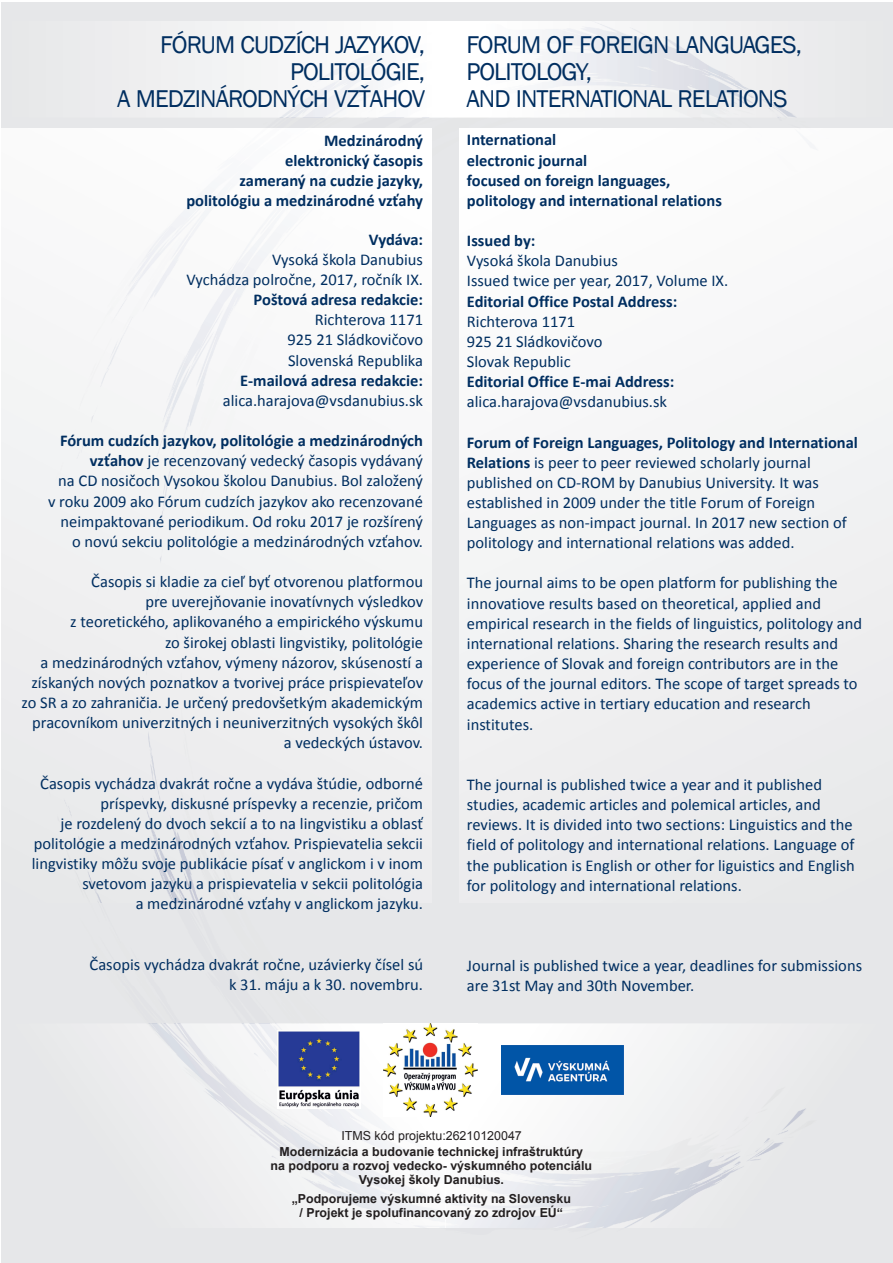
<style>
.page{position:relative;width:893px;height:1263px;background:#fff}
.page>*{position:absolute;margin:0;border:0;box-sizing:border-box;transform-origin:0 0}
.t1{font:24.9px/27.5px "Franklin Gothic";letter-spacing:-.04em;color:#002e60}
.t2{font:16.5px/20.1px "Calibri";color:#002e60}
.t3{font:700 16.5px/20.1px "Calibri";color:#002e60;text-align:right}
.t4{font:700 12.45px/14px "Arial";color:#231f20;text-align:center}
.t5{font:12.45px "Arial";color:#231f20}
.s1{font-weight:700}
</style>
<div class="page">
<div style="left:1px;top:2px;width:892px;height:1261px;background:#e6e7e9"></div>
<img style="left:195px;top:21px;width:246px;height:96px">
<img style="left:441px;top:21px;width:354px;height:96px">
<img style="left:2px;top:128px;width:430px;height:775px">
<div style="left:460px;top:128px;width:433px;height:561px;background:#f6f6f7"></div>
<img style="left:149px;top:1023px;width:657px;height:204px">
<img style="left:277px;top:1031px;width:84px;height:77px">
<img style="left:384px;top:1023px;width:93px;height:94px">
<img style="left:502px;top:1045px;width:121px;height:49px">
<h1 class="t1" style="left:117px;top:31px;width:310px;text-align:right">FÓRUM CUDZÍCH JAZYKOV,<br>POLITOLÓGIE,<br>A MEDZINÁRODNÝCH VZŤAHOV</h1>
<p class="t3" style="left:186px;top:130px;width:238px">Medzinárodný<br>elektronický časopis<br>zameraný na cudzie jazyky, politológiu a medzinárodné vzťahy</p>
<p class="t3" style="left:369px;top:229px;width:56px">Vydáva:</p>
<p class="t2" style="left:187px;top:249px;width:238px;text-align:right">Vysoká škola Danubius<br>Vychádza polročne, 2017, ročník IX.</p>
<p class="t3" style="left:254px;top:289px;width:171px">Poštová adresa redakcie:</p>
<p class="t2" style="left:288px;top:310px;width:137px;text-align:justify;text-indent:27px">Richterova 1171<br>925 21 Sládkovičovo Slovenská Republika</p>
<p class="t3" style="left:240px;top:370px;width:184px">E-mailová adresa redakcie:</p>
<p class="t2" style="left:223px;top:390px;width:202px">alica.harajova@vsdanubius.sk</p>
<p class="t2" style="left:48px;top:431px;width:377px;text-align:right"><span class="s1">Fórum cudzích jazykov, politológie a medzinárodných vzťahov</span> je recenzovaný vedecký časopis vydávaný<br>na CD nosičoch Vysokou školou Danubius. Bol založený v roku 2009 ako Fórum cudzích jazykov ako recenzované neimpaktované periodikum. Od roku 2017 je rozšírený o novú sekciu politológie a medzinárodných vzťahov.</p>
<p class="t2" style="left:22px;top:572px;width:403px;text-align:right">Časopis si kladie za cieľ byť otvorenou platformou<br>pre uverejňovanie inovatívnych výsledkov<br>z teoretického, aplikovaného a empirického výskumu<br>zo širokej oblasti lingvistiky, politológie<br>a medzinárodných vzťahov, výmeny názorov, skúseností a získaných nových poznatkov a tvorivej práce prispievateľov zo SR a zo zahraničia. Je určený predovšetkým akademickým pracovníkom univerzitných i neuniverzitných vysokých škôl a vedeckých ústavov.</p>
<p class="t2" style="left:32px;top:773px;width:393px;text-align:right">Časopis vychádza dvakrát ročne a vydáva štúdie, odborné príspevky, diskusné príspevky a recenzie, pričom<br>je rozdelený do dvoch sekcií a to na lingvistiku a oblasť politológie a medzinárodných vzťahov. Prispievatelia sekcii lingvistiky môžu svoje publikácie písať v anglickom i v inom svetovom jazyku a prispievatelia v sekcii politológia<br>a medzinárodné vzťahy v anglickom jazyku.</p>
<p class="t2" style="left:90px;top:954px;width:335px;text-align:right">Časopis vychádza dvakrát ročne, uzávierky čísel sú k 31. máju a k 30. novembru.</p>
<h1 class="t1" style="left:466px;top:31px;width:337px">FORUM OF FOREIGN LANGUAGES,<br>POLITOLOGY,<br>AND INTERNATIONAL RELATIONS</h1>
<p class="t3" style="left:467px;top:130px;width:257px;text-align:left">International<br>electronic journal<br>focused on foreign languages, politology and international relations</p>
<p class="t3" style="left:467px;top:231px;width:70px">Issued by:</p>
<p class="t2" style="left:467px;top:251px;width:263px">Vysoká škola Danubius<br>Issued twice per year, 2017, Volume IX.</p>
<p class="t3" style="left:467px;top:291px;width:212px">Editorial Office Postal Address:</p>
<p class="t2" style="left:467px;top:311px;width:137px">Richterova 1171<br>925 21 Sládkovičovo<br>Slovak Republic</p>
<p class="t3" style="left:467px;top:372px;width:209px">Editorial Office E-mai Address:</p>
<p class="t2" style="left:467px;top:392px;width:202px">alica.harajova@vsdanubius.sk</p>
<p class="t2" style="left:467px;top:432px;width:393px"><span class="s1">Forum of Foreign Languages, Politology and International Relations</span> is peer to peer reviewed scholarly journal published on CD-ROM by Danubius University. It was established in 2009 under the title Forum of Foreign Languages as non-impact journal. In 2017 new section of politology and international relations was added.</p>
<p class="t2" style="left:467px;top:573px;width:397px">The journal aims to be open platform for publishing the innovatiove results based on theoretical, applied and empirical research in the fields of linguistics, politology and international relations. Sharing the research results and experience of Slovak and foreign contributors are in the focus of the journal editors. The scope of target spreads to academics active in tertiary education and research institutes.</p>
<p class="t2" style="left:467px;top:774px;width:389px">The journal is published twice a year and it published studies, academic articles and polemical articles, and reviews. It is divided into two sections: Linguistics and the field of politology and international relations. Language of the publication is English or other for liguistics and English for politology and international relations.</p>
<p class="t2" style="left:467px;top:956px;width:397px">Journal is published twice a year, deadlines for submissions are 31st May and 30th November.</p>
<p class="t5" style="left:341px;top:1127px;width:182px">ITMS kód projektu:26210120047</p>
<p class="t4" style="left:271px;top:1145px;width:323px">Modernizácia a budovanie technickej infraštruktúry<br>na podporu a rozvoj vedecko- výskumného potenciálu<br>Vysokej školy Danubius.</p>
<p class="t4" style="left:292px;top:1192px;width:281px">„Podporujeme výskumné aktivity na Slovensku / Projekt je spolufinancovaný zo zdrojov EÚ“</p>
</div>
